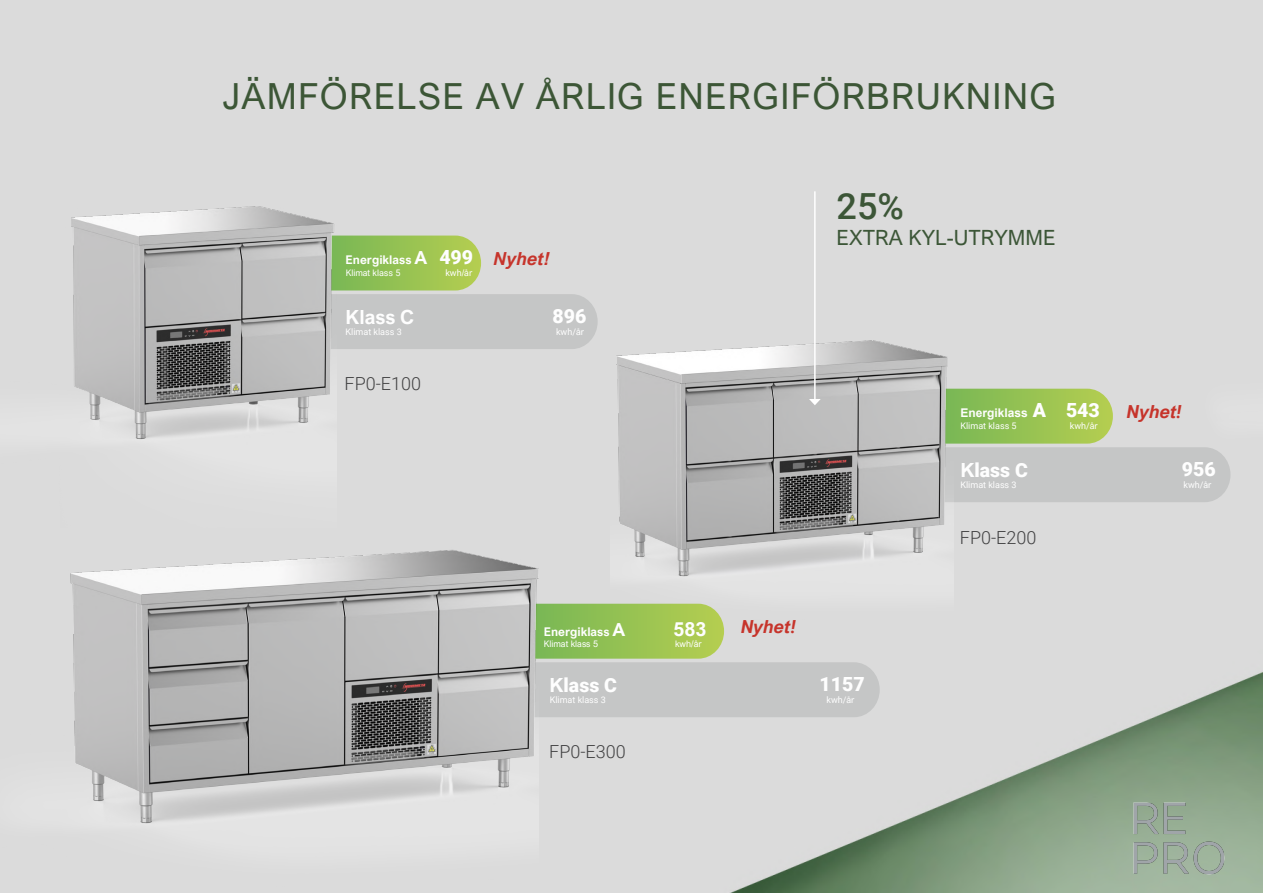
<style>
.page{position:relative;width:1263px;height:893px;background:#fff}
.page>*{position:absolute;margin:0;border:0;box-sizing:border-box;transform-origin:0 0}
.t1{font:36px "Arial Nova";letter-spacing:.035em;color:#3c5636}
.t2{font:500 36px "Roboto";color:#3c5637}
.t3{font:21px "Arial Nova";color:#3c5637}
.t4{font:900 19.5px "Roboto";color:#fefefe}
.t5{font:700 19.5px "Arial Nova";color:#fefefe}
.t6{font:300 18px "Roboto";color:#414142}
.t7{font:italic 700 18px "Arial Nova";color:#c6342b}
.t8{font:700 12px "Arial Nova";color:#fefefe}
.t9{font:700 12px "Arial";color:#fefefe}
.t10{font:9px "Roboto";color:#fefefe}
.t11{font:9px "Arial Nova";color:#fefefe}
.s1{font-size:18px}
.s2{font-family:"Roboto";font-weight:900;font-size:19.5px}
.s3{font-family:"Roboto"}
.s4{font-family:"Arial Nova"}
.s5{font-family:"Arial";font-weight:700}
</style>
<div class="page">
<img style="left:0;top:0;width:1262px;height:893px">
<svg style="left:337px;top:236px;width:261px;height:113px;background:#bfcaae"></svg>
<svg style="left:953px;top:389px;width:277px;height:113px;background:#bac8a5"></svg>
<img style="left:610px;top:296px;width:343px;height:361px">
<svg style="left:538px;top:604px;width:342px;height:113px;background:#becaad"></svg>
<img style="left:1px;top:504px;width:537px;height:389px">
<img style="left:0;top:160px;width:337px;height:368px">
<hr style="left:814px;top:191px;width:2px;height:209px;background:#fff">
<svg style="left:809px;top:399px;width:12px;height:6px"></svg>
<div style="left:1184px;top:172px;width:79px;height:307px;background:#dbdbdb"></div>
<img style="left:1133px;top:803px;width:91px;height:71px">
<p class="t1" style="left:222px;top:76px;width:835px">JÄMFÖRELSE AV ÅRLIG ENERGIFÖRBRUKNING</p>
<p class="t8" style="left:346px;top:253px;width:129px">Energiklass <span class="s1">A</span> <span class="s2">499</span></p>
<p class="t11" style="left:346px;top:268px;width:56px">Klimat kl<span class="s3">ass 5</span></p>
<p class="t10" style="left:445px;top:266px;width:28px">kwh<span class="s4">/år</span></p>
<p class="t5" style="left:346px;top:305px;width:70px">Klass C</p>
<p class="t4" style="left:552px;top:302px;width:35px">896</p>
<p class="t10" style="left:346px;top:325px;width:58px"><span class="s4">K</span>limat <span class="s4">k</span>lass 3</p>
<p class="t10" style="left:556px;top:325px;width:30px">kwh/<span class="s4">år</span></p>
<p class="t7" style="left:494px;top:248px;width:58px">Nyhet!</p>
<p class="t6" style="left:345px;top:371px;width:78px">FP0-E100</p>
<h3 class="t8" style="left:544px;top:625px;width:83px">Energiklass <span class="s1">A</span></h3>
<p class="t7" style="left:741px;top:616px;width:56px"><span class="s3">N</span>yhet<span class="s3">!</span></p>
<h3 class="t5" style="left:673px;top:618px;width:35px">583</h3>
<p class="t11" style="left:544px;top:639px;width:56px">Klimat klass 5</p>
<p class="t11" style="left:675px;top:639px;width:28px">kwh/år</p>
<p class="t2" style="left:837px;top:181px;width:69px">25%</p>
<p class="t3" style="left:837px;top:225px;width:220px">EXTRA KYL-UTRYMME</p>
<p class="t9" style="left:960px;top:405px;width:69px">Energiklass</p>
<p class="t4" style="left:1066px;top:397px;width:35px">543</p>
<p class="t4" style="left:1033px;top:397px;width:15px">A</p>
<p class="t7" style="left:1127px;top:401px;width:56px"><span class="s3">N</span>yhet<span class="s3">!</span></p>
<p class="t10" style="left:960px;top:420px;width:58px"><span class="s4">K</span>limat <span class="s4">k</span>lass 5</p>
<p class="t10" style="left:1070px;top:420px;width:30px">kwh/<span class="s4">år</span></p>
<p class="t4" style="left:960px;top:456px;width:69px"><span class="s5">K</span>lass C</p>
<p class="t4" style="left:1182px;top:455px;width:35px">956</p>
<p class="t10" style="left:960px;top:478px;width:58px"><span class="s4">K</span>limat <span class="s4">k</span>lass 3</p>
<p class="t10" style="left:1183px;top:478px;width:30px">kwh/<span class="s4">år</span></p>
<p class="t6" style="left:960px;top:525px;width:78px">FP0-E200</p>
<p class="t4" style="left:549px;top:671px;width:69px"><span class="s5">K</span>lass C</p>
<p class="t4" style="left:820px;top:670px;width:47px">1157</p>
<p class="t10" style="left:550px;top:693px;width:58px"><span class="s4">K</span>limat <span class="s4">k</span>lass 3</p>
<p class="t10" style="left:826px;top:693px;width:30px">kwh/<span class="s4">år</span></p>
<p class="t6" style="left:549px;top:739px;width:78px">FP0-E300</p>
</div>
